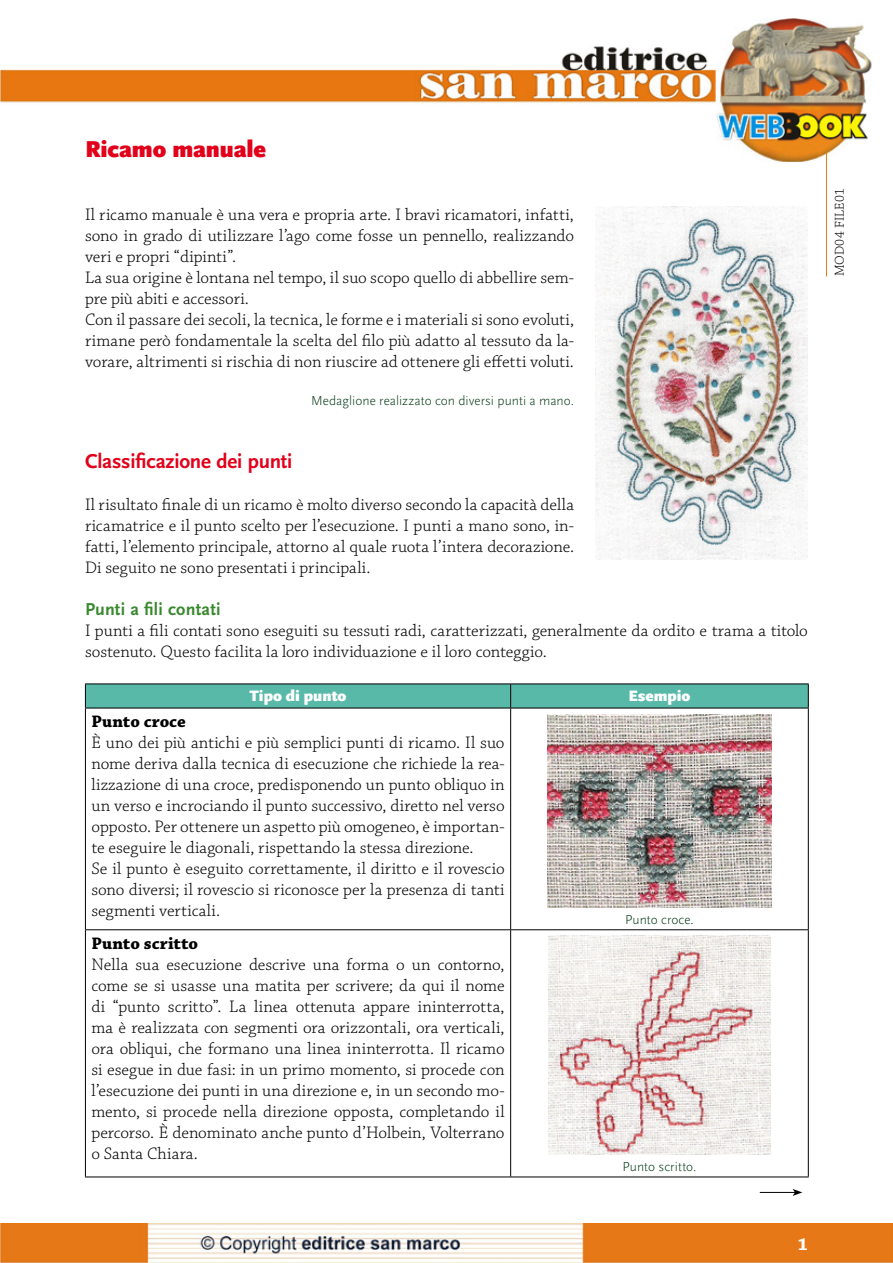
<style>
.page{position:relative;width:893px;height:1263px;background:#fff}
.page>*{position:absolute;margin:0;border:0;box-sizing:border-box;transform-origin:0 0}
.t1{font:900 24px "Scala Sans";letter-spacing:-.005em;color:#e2001a}
.t2{font:700 21px "Scala Sans";letter-spacing:-.01em;color:#e2001a}
.t3{font:700 18px "Scala Sans";letter-spacing:.01em;color:#39892e}
.t4{font:700 18px "Chaparral Pro";color:#fff}
.t5{font:300 17.55px/21px "Chaparral Pro";color:#000}
.t6{font:700 17.55px "Chaparral Pro";color:#000}
.t7{font:900 15.75px "Scala Sans";color:#fff}
.t8{font:300 13.5px "Scala Sans";letter-spacing:.005em;color:#003613}
.t9{font:300 13.5px "Chaparral Pro";letter-spacing:.02em;color:#000}
</style>
<div class="page">
<img style="left:0;top:1224px;width:893px;height:39px">
<img style="left:0;top:19px;width:872px;height:143px">
<hr style="left:826px;top:153px;width:1px;height:123px;background:#e97810">
<hr style="left:85px;top:708px;width:1px;height:221px;background:#000">
<hr style="left:510px;top:708px;width:1px;height:221px;background:#000">
<hr style="left:808px;top:708px;width:1px;height:221px;background:#000">
<hr style="left:85px;top:929px;width:426px;height:1px;background:#000">
<hr style="left:85px;top:930px;width:1px;height:246px;background:#000">
<hr style="left:511px;top:929px;width:298px;height:1px;background:#000">
<hr style="left:510px;top:930px;width:1px;height:246px;background:#000">
<hr style="left:808px;top:930px;width:1px;height:246px;background:#000">
<hr style="left:85px;top:1176px;width:426px;height:1px;background:#000">
<hr style="left:511px;top:1176px;width:298px;height:1px;background:#000">
<hr style="left:85px;top:683px;width:426px;height:1px;background:#000">
<hr style="left:511px;top:683px;width:298px;height:1px;background:#000">
<svg style="left:85px;top:684px;width:724px;height:24px;background:#55b1a0"></svg>
<hr style="left:85px;top:708px;width:426px;height:1px;background:#000">
<hr style="left:511px;top:708px;width:298px;height:1px;background:#000">
<img style="left:547px;top:714px;width:225px;height:193px">
<img style="left:548px;top:936px;width:223px;height:218px">
<hr style="left:760px;top:1192px;width:35px;height:1px;background:#000">
<svg style="left:793px;top:1189px;width:9px;height:7px"></svg>
<img style="left:595px;top:206px;width:213px;height:353px">
<h1 class="t1" style="left:85px;top:136px;width:183px">Ricamo manuale</h1>
<p class="t5" style="left:85px;top:205px;width:491px">Il ricamo manuale è una vera e propria arte. I bravi ricamatori, infatti, sono in grado di utilizzare l’ago come fosse un pennello, realizzando veri e propri “dipinti”.<br>La sua origine è lontana nel tempo, il suo scopo quello di abbellire sem&shy;pre più abiti e accessori.<br>Con il passare dei secoli, la tecnica, le forme e i materiali si sono evoluti, rimane però fondamentale la scelta del filo più adatto al tessuto da la&shy;vorare, altrimenti si rischia di non riuscire ad ottenere gli effetti voluti.</p>
<p class="t8" style="left:311px;top:393px;width:264px">Medaglione realizzato con diversi punti a mano.</p>
<p class="t2" style="left:85px;top:449px;width:209px">Classificazione dei punti</p>
<p class="t5" style="left:85px;top:494px;width:491px;text-align:justify">Il risultato finale di un ricamo è molto diverso secondo la capacità della ricamatrice e il punto scelto per l’esecuzione. I punti a mano sono, in&shy;fatti, l’elemento principale, attorno al quale ruota l’intera decorazione.<br>Di seguito ne sono presentati i principali.</p>
<p class="t3" style="left:85px;top:599px;width:137px">Punti a fili contati</p>
<p class="t5" style="left:85px;top:620px;width:724px">I punti a fili contati sono eseguiti su tessuti radi, caratterizzati, generalmente da ordito e trama a titolo sostenuto. Questo facilita la loro individuazione e il loro conteggio.</p>
<p class="t7" style="left:250px;top:687px;width:98px">Tipo di punto</p>
<p class="t7" style="left:628px;top:687px;width:63px">Esempio</p>
<p class="t6" style="left:91px;top:711px;width:96px">Punto croce</p>
<p class="t5" style="left:91px;top:733px;width:415px">È uno dei più antichi e più semplici punti di ricamo. Il suo nome deriva dalla tecnica di esecuzione che richiede la rea&shy;lizzazione di una croce, predisponendo un punto obliquo in un verso e incrociando il punto successivo, diretto nel verso opposto. Per ottenere un aspetto più omogeneo, è importan&shy;te eseguire le diagonali, rispettando la stessa direzione.<br>Se il punto è eseguito correttamente, il diritto e il rovescio sono diversi; il rovescio si riconosce per la presenza di tanti segmenti verticali.</p>
<p class="t8" style="left:625px;top:912px;width:70px">Punto croce.</p>
<p class="t6" style="left:91px;top:933px;width:108px">Punto scritto</p>
<p class="t5" style="left:91px;top:954px;width:415px;text-align:justify">Nella sua esecuzione descrive una forma o un contorno, come se si usasse una matita per scrivere; da qui il nome di “punto scritto”. La linea ottenuta appare ininterrotta, ma è realizzata con segmenti ora orizzontali, ora verticali, ora obliqui, che formano una linea ininterrotta. Il ricamo si esegue in due fasi: in un primo momento, si procede con l’esecuzione dei punti in una direzione e, in un secondo mo&shy;mento, si procede nella direzione opposta, completando il percorso. È denominato anche punto d’Holbein, Volterrano o Santa Chiara.</p>
<p class="t8" style="left:623px;top:1159px;width:75px">Punto scritto.</p>
<p class="t4" style="left:798px;top:1233px;width:12px">1</p>
<p class="t9" style="left:832px;top:276px;width:90px;rotate:-90deg">MOD04 FILE01</p>
</div>
